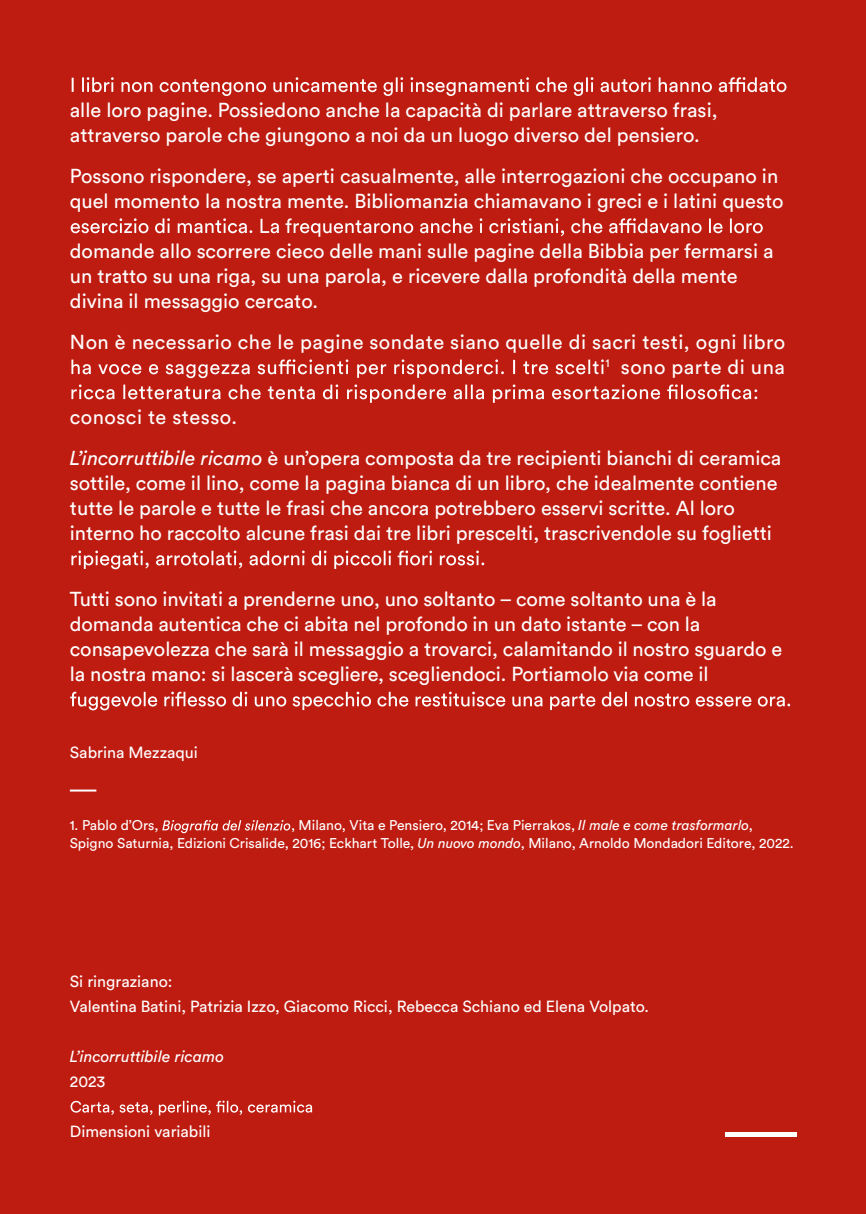
<style>
.page{position:relative;width:866px;height:1214px;background:#fff}
.page>*{position:absolute;margin:0;border:0;box-sizing:border-box;transform-origin:0 0}
.t1{font:20px/25px "Circular Std";color:#fff}
.t2{font:20px/25px "Circular Std";letter-spacing:.025em;color:#fff;text-align:right}
.t3{font:16px/25px "Circular Std";color:#fff}
.t4{font:italic 16px "Circular Std";color:#fff}
.t5{font:14px/18px "Circular Std";color:#fff}
.s1{font-style:italic}
</style>
<div class="page">
<div style="left:0;top:0;width:865px;height:1213px;background:#be1c11"></div>
<div style="left:724px;top:1131px;width:72px;height:5px;background:#fff"></div>
<svg style="left:72px;top:77px;width:714px;height:19px"></svg>
<svg style="left:71px;top:218px;width:691px;height:19px"></svg>
<svg style="left:71px;top:359px;width:532px;height:19px"></svg>
<svg style="left:71px;top:384px;width:686px;height:19px"></svg>
<svg style="left:71px;top:550px;width:413px;height:19px"></svg>
<svg style="left:70px;top:691px;width:720px;height:19px"></svg>
<svg style="left:162px;top:820px;width:128px;height:13px"></svg>
<svg style="left:71px;top:1100px;width:241px;height:15px"></svg>
<hr style="left:70px;top:789px;width:26px;height:2px;background:#fff">
<p class="t1" style="left:70px;top:97px;width:649px">alle loro pagine. Possiedono anche la capacità di parlare attraverso frasi, attraverso parole che giungono a noi da un luogo diverso del pensiero.</p>
<p class="t1" style="left:70px;top:163px;width:715px">Possono rispondere, se aperti casualmente, alle interrogazioni che occupano in quel momento la nostra mente. Bibliomanzia chiamavano i greci e i latini questo</p>
<p class="t1" style="left:70px;top:238px;width:705px">domande allo scorrere cieco delle mani sulle pagine della Bibbia per fermarsi a un tratto su una riga, su una parola, e ricevere dalla profondità della mente divina il messaggio cercato.</p>
<p class="t2" style="left:70px;top:329px;width:716px">Non è necessario che le pagine sondate siano quelle di sacri testi, ogni libro<br><sup>1</sup> sono parte di una</p>
<p class="t1" style="left:70px;top:396px;width:712px;line-height:41px">conosci te stesso.<br><span class="s1">L’incorruttibile ricamo</span> è un’opera composta da tre recipienti bianchi di ceramica</p>
<p class="t1" style="left:70px;top:470px;width:709px">sottile, come il lino, come la pagina bianca di un libro, che idealmente contiene tutte le parole e tutte le frasi che ancora potrebbero esservi scritte. Al loro interno ho raccolto alcune frasi dai tre libri prescelti, trascrivendole su foglietti</p>
<p class="t1" style="left:70px;top:586px;width:713px">Tutti sono invitati a prenderne uno, uno soltanto – come soltanto una è la domanda autentica che ci abita nel profondo in un dato istante – con la consapevolezza che sarà il messaggio a trovarci, calamitando il nostro sguardo e la nostra mano: si lascerà scegliere, scegliendoci. Portiamolo via come il</p>
<p class="t3" style="left:70px;top:740px;width:130px">Sabrina Mezzaqui</p>
<p class="t5" style="left:70px;top:816px;width:725px;text-indent:221px">, Milano, Vita e Pensiero, 2014; Eva Pierrakos, <span class="s1">Il male e come trasformarlo</span>,<br>Spigno Saturnia, Edizioni Crisalide, 2016; Eckhart Tolle, <span class="s1">Un nuovo mondo</span>, Milano, Arnoldo Mondadori Editore, 2022.</p>
<p class="t5" style="left:70px;top:816px;width:90px">1. Pablo d’Ors,</p>
<p class="t3" style="left:70px;top:968px;width:580px">Si ringraziano:<br>Valentina Batini, Patrizia Izzo, Giacomo Ricci, Rebecca Schiano ed Elena Volpato.</p>
<p class="t4" style="left:70px;top:1046px;width:156px">L’incorruttibile ricamo</p>
<p class="t3" style="left:70px;top:1068px;width:37px">2023</p>
<p class="t3" style="left:70px;top:1118px;width:142px">Dimensioni variabili</p>
</div>
